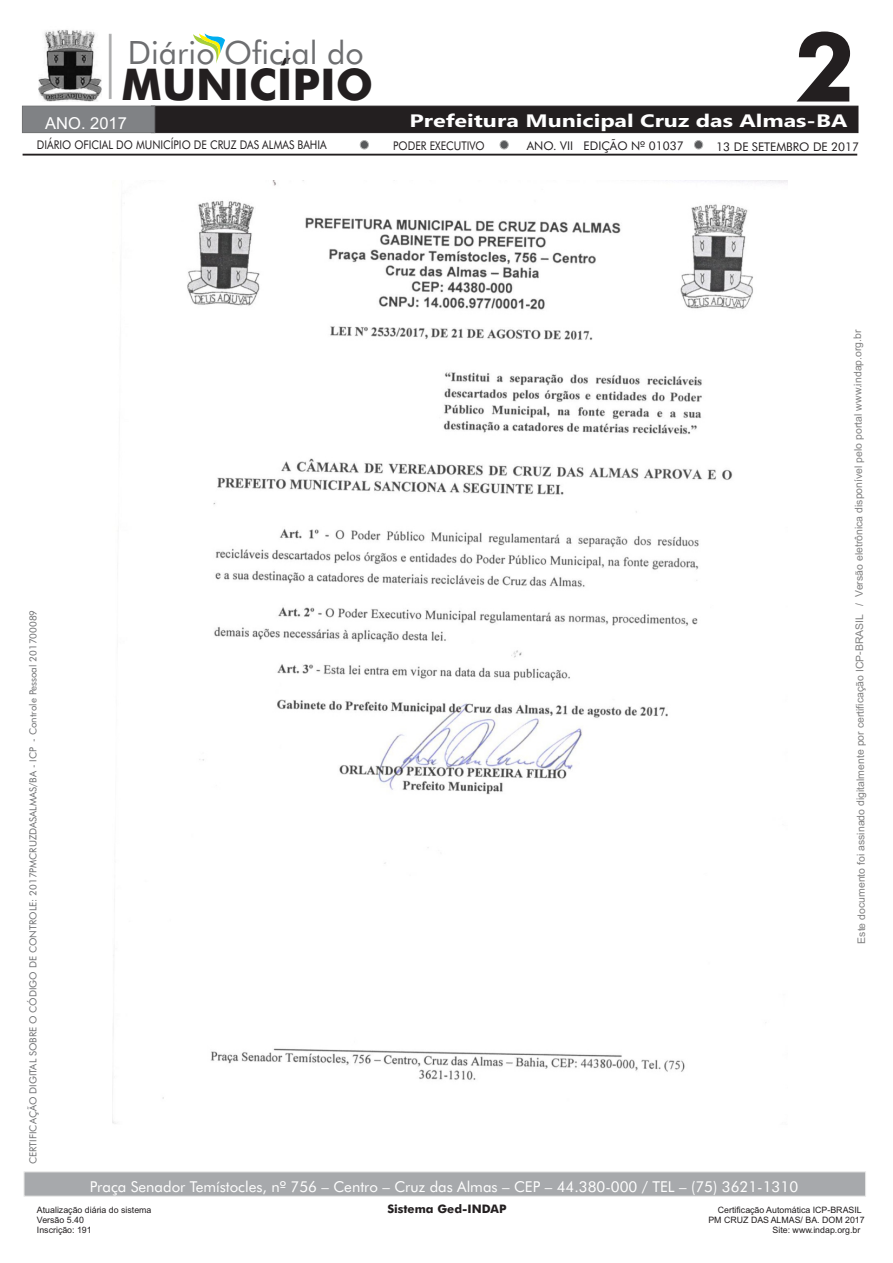
<style>
.page{position:relative;width:893px;height:1263px;background:#fff}
.page>*{position:absolute;margin:0;border:0;box-sizing:border-box;transform-origin:0 0}
.t1{font:700 96.9px "Futura BT";color:#231f20}
.t2{font:700 43.8px "Futura BT";color:#231f20}
.t3{font:32.1px "Futura BT";color:#6d6e70}
.t4{font:700 18px "Gadugi";color:#fff;scale:1.3 1}
.t5{font:16.5px "Arial";color:#fff}
.t6{font:15px "Futura BT";color:#fff}
.t7{font:12px "Futura BT";color:#231f20;scale:.87 1}
.t8{font:12px "Futura BT";color:#231f20}
.t9{font:12px "Futura BT";color:#231f20;scale:.88 1}
.t10{font:700 11.7px "Futura BT";color:#231f20}
.t11{font:10.5px "Arial";letter-spacing:-.005em;color:#818181}
.t12{font:9.75px "Futura BT";color:#6d6e70}
.t13{font:8.85px "Arial";color:#231f20}
</style>
<div class="page">
<svg style="left:193px;top:33px;width:32px;height:30px"></svg>
<svg style="left:23px;top:154px;width:834px;height:1px"></svg>
<svg style="left:109px;top:34px;width:2px;height:65px"></svg>
<svg style="left:22px;top:106px;width:836px;height:27px;background:#322f30"></svg>
<div style="left:360px;top:140px;width:9px;height:9px;background:#58595b;border:1px solid #b3b3b3;border-radius:50%"></div>
<div style="left:500px;top:140px;width:8px;height:9px;background:#58595b;border:1px solid #b3b3b3;border-radius:50%"></div>
<div style="left:694px;top:140px;width:9px;height:9px;background:#58595b;border:1px solid #b3b3b3;border-radius:50%"></div>
<img style="left:38px;top:29px;width:64px;height:72px">
<svg style="left:24px;top:1171px;width:842px;height:25px;background:#abadb0"></svg>
<img style="left:112px;top:180px;width:675px;height:944px">
<h3 class="t3" style="left:128px;top:40px;width:237px">Diário Oficial do</h3>
<h2 class="t2" style="left:122px;top:67px;width:253px">MUNICÍPIO</h2>
<h1 class="t1" style="left:795px;top:28px;width:62px">2</h1>
<h3 class="t5" style="left:45px;top:116px;width:83px">ANO. 2017</h3>
<h3 class="t4" style="left:409px;top:114px;width:338px">Prefeitura Municipal Cruz das Almas-BA</h3>
<h3 class="t7" style="left:37px;top:140px;width:335px">DIÁRIO OFICIAL DO MUNICÍPIO DE CRUZ DAS ALMAS BAHIA</h3>
<h3 class="t9" style="left:393px;top:141px;width:105px">PODER EXECUTIVO</h3>
<h3 class="t8" style="left:527px;top:141px;width:158px">ANO. VII EDIÇÃO Nº 01037</h3>
<h3 class="t8" style="left:716px;top:142px;width:144px">13 DE SETEMBRO DE 2017</h3>
<p class="t12" style="left:29px;top:1164px;width:555px;rotate:-90deg">CERTIFICAÇÃO DIGITAL SOBRE O CÓDIGO DE CONTROLE: 2017PMCRUZDASALMAS/BA - ICP - Controle Pessoal 201700089</p>
<h3 class="t6" style="left:90px;top:1180px;width:710px">Praça Senador Temístocles, nº 756 – Centro – Cruz das Almas – CEP – 44.380-000 / TEL – (75) 3621-1310</h3>
<p class="t11" style="left:854px;top:605px;width:278px;rotate:-90deg">/ Versão eletrônica disponível pelo portal www.indap.org.br</p>
<p class="t11" style="left:856px;top:944px;width:331px;rotate:-90deg">Este documento foi assinado digitalmente por certificação ICP BRASIL</p>
<p class="t11" style="left:856px;top:655px;width:5px;rotate:-90deg">-</p>
<p class="t13" style="left:37px;top:1206px;width:116px">Atualização diária do sistema</p>
<h3 class="t10" style="left:387px;top:1204px;width:121px">Sistema Ged-INDAP</h3>
<p class="t13" style="left:718px;top:1206px;width:145px">Certificação Automática ICP-BRASIL</p>
<p class="t13" style="left:37px;top:1217px;width:49px">Versão 5.40</p>
<p class="t13" style="left:708px;top:1217px;width:158px">PM CRUZ DAS ALMAS/ BA. DOM 2017</p>
<p class="t13" style="left:37px;top:1227px;width:56px">Inscrição: 191</p>
<p class="t13" style="left:772px;top:1227px;width:89px">Site: www.indap.org.br</p>
</div>
